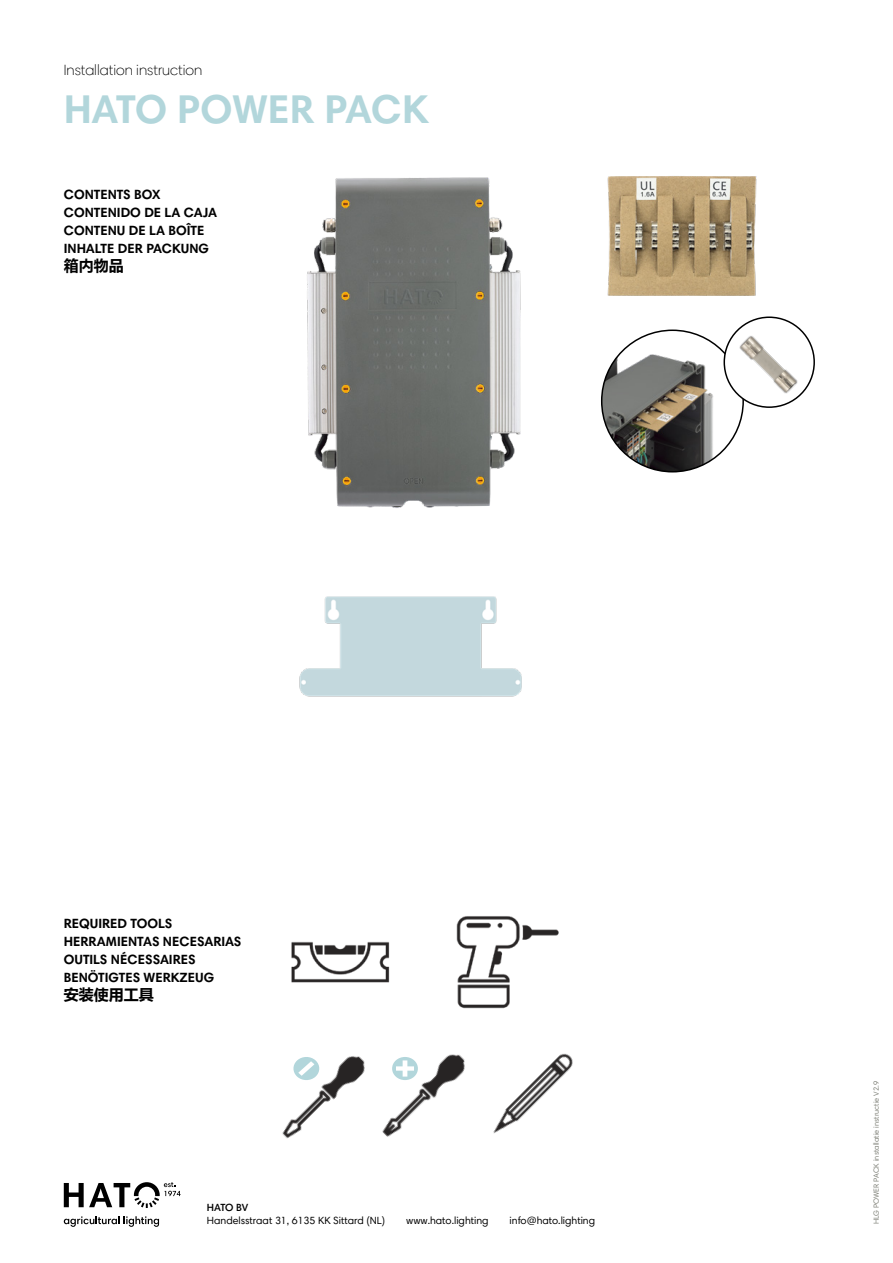
<style>
.page{position:relative;width:893px;height:1263px;background:#fff}
.page>*{position:absolute;margin:0;border:0;box-sizing:border-box;transform-origin:0 0}
.t1{font:700 40.5px "Harmonia Sans Std";letter-spacing:-.005em;color:#b2d6db}
.t2{font:300 15px "Harmonia Sans Std";color:#000}
.t3{font:700 15px "Microsoft Ya Hei UI";color:#000}
.t4{font:700 13.5px "Harmonia Sans Std";color:#000}
.t5{font:10.5px "Harmonia Sans Std";color:#000}
.t6{font:600 10.5px "Harmonia Sans Std";letter-spacing:-.02em;color:#000}
.t7{font:7.5px "Harmonia Sans Std";color:#7e8077}
</style>
<div class="page">
<svg style="left:64px;top:1216px;width:95px;height:11px"></svg>
<svg style="left:64px;top:1182px;width:117px;height:26px"></svg>
<img style="left:602px;top:354px;width:141px;height:118px">
<svg style="left:724px;top:317px;width:90px;height:90px"></svg>
<div style="left:723px;top:316px;width:92px;height:92px;border:2px solid #000;border-radius:50%"></div>
<img style="left:307px;top:177px;width:214px;height:331px">
<img style="left:607px;top:176px;width:150px;height:120px">
<img style="left:730px;top:324px;width:79px;height:79px">
<img style="left:299px;top:596px;width:223px;height:101px">
<img style="left:282px;top:1056px;width:82px;height:83px">
<img style="left:364px;top:1054px;width:101px;height:83px">
<img style="left:493px;top:1053px;width:80px;height:80px">
<img style="left:291px;top:941px;width:99px;height:42px">
<img style="left:456px;top:916px;width:103px;height:93px">
<p class="t2" style="left:64px;top:61px;width:140px">Installation instruction</p>
<h1 class="t1" style="left:64px;top:84px;width:366px">HATO POWER PACK</h1>
<p class="t4" style="left:64px;top:186px;width:98px">CONTENTS BOX</p>
<p class="t4" style="left:64px;top:204px;width:155px">CONTENIDO DE LA CAJA</p>
<p class="t4" style="left:64px;top:222px;width:142px">CONTENU DE LA BOÎTE</p>
<p class="t4" style="left:64px;top:240px;width:147px">INHALTE DER PACKUNG</p>
<p class="t3" style="left:64px;top:255px;width:61px">箱内物品</p>
<p class="t4" style="left:64px;top:915px;width:110px">REQUIRED TOOLS</p>
<p class="t4" style="left:64px;top:933px;width:179px">HERRAMIENTAS NECESARIAS</p>
<p class="t4" style="left:64px;top:951px;width:133px">OUTILS NÉCESSAIRES</p>
<p class="t4" style="left:64px;top:969px;width:152px">BENÖTIGTES WERKZEUG</p>
<p class="t3" style="left:64px;top:984px;width:91px">安装使用工具</p>
<p class="t6" style="left:207px;top:1201px;width:43px">HATO BV</p>
<p class="t5" style="left:207px;top:1213px;width:180px">Handelsstraat 31, 6135 KK Sittard (NL)</p>
<p class="t5" style="left:406px;top:1213px;width:84px">www.hato.lighting</p>
<p class="t5" style="left:510px;top:1213px;width:87px">info@hato.lighting</p>
<p class="t7" style="left:872px;top:1224px;width:145px;rotate:-90deg">HLG POWER PACK installatie instructie V2.9</p>
</div>
